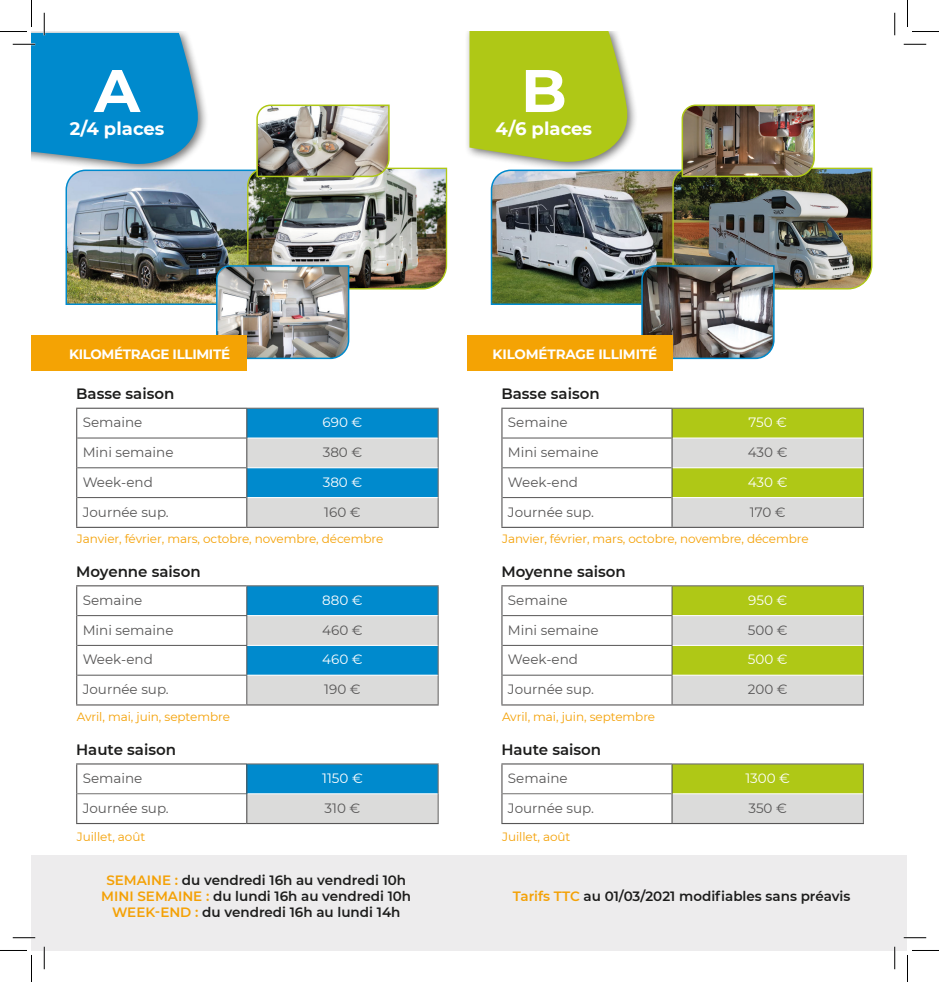
<style>
.page{position:relative;width:939px;height:982px;background:#fff}
.page>*{position:absolute;margin:0;border:0;box-sizing:border-box;transform-origin:0 0}
.t1{font:700 60px "Montserrat";color:#fff}
.t2{font:700 18px "Montserrat";color:#fff}
.t3{font:600 15px "Montserrat";color:#1c1c1b}
.t4{font:13.5px "Montserrat";color:#575656}
.t5{font:600 13.5px/16.2px "Montserrat";color:#1c1c1b;text-align:center}
.t6{font:13.5px "Montserrat";color:#fff}
.t7{font:700 13.5px "Montserrat";letter-spacing:-.025em;color:#fff}
.t8{font:12px "Montserrat";letter-spacing:-.005em;color:#f4a106}
.s1{color:#f4a106}
</style>
<div class="page">
<div style="left:464px;top:32px;width:174px;height:141px;background:#1c1c1b;opacity:.6"></div>
<img style="left:469px;top:32px;width:404px;height:328px">
<div style="left:32px;top:854px;width:875px;height:96px;background:#edeced"></div>
<hr style="left:247px;top:407px;width:192px;height:2px;background:#71706f">
<hr style="left:247px;top:526px;width:192px;height:2px;background:#575656">
<hr style="left:77px;top:437px;width:169px;height:1px;background:#575656">
<hr style="left:77px;top:467px;width:169px;height:1px;background:#575656">
<hr style="left:77px;top:497px;width:169px;height:1px;background:#575656">
<hr style="left:76px;top:407px;width:171px;height:2px;background:#575656">
<svg style="left:76px;top:409px;width:1px;height:29px"></svg>
<hr style="left:76px;top:438px;width:1px;height:30px;background:#575656">
<svg style="left:76px;top:468px;width:1px;height:58px"></svg>
<svg style="left:246px;top:408px;width:193px;height:119px;background:#71b3d2"></svg>
<hr style="left:76px;top:526px;width:171px;height:2px;background:#575656">
<hr style="left:673px;top:407px;width:191px;height:2px;background:#71706f">
<svg style="left:673px;top:408px;width:191px;height:118px;background:#c4d078"></svg>
<hr style="left:673px;top:437px;width:190px;height:1px;background:#fff">
<hr style="left:673px;top:467px;width:190px;height:1px;background:#fff">
<hr style="left:673px;top:497px;width:190px;height:1px;background:#fff">
<hr style="left:672px;top:526px;width:192px;height:2px;background:#575656">
<hr style="left:502px;top:437px;width:169px;height:1px;background:#575656">
<hr style="left:502px;top:467px;width:169px;height:1px;background:#575656">
<hr style="left:502px;top:497px;width:169px;height:1px;background:#575656">
<hr style="left:501px;top:407px;width:172px;height:2px;background:#575656">
<svg style="left:501px;top:409px;width:1px;height:29px"></svg>
<hr style="left:671px;top:409px;width:2px;height:29px;background:#575656">
<hr style="left:501px;top:438px;width:1px;height:30px;background:#575656">
<hr style="left:671px;top:438px;width:2px;height:30px;background:#575656">
<hr style="left:671px;top:468px;width:2px;height:29px;background:#575656">
<svg style="left:501px;top:468px;width:1px;height:58px"></svg>
<hr style="left:671px;top:497px;width:2px;height:29px;background:#575656">
<hr style="left:501px;top:526px;width:171px;height:2px;background:#575656">
<hr style="left:76px;top:585px;width:171px;height:1px;background:#575656">
<svg style="left:76px;top:586px;width:1px;height:29px"></svg>
<hr style="left:76px;top:615px;width:1px;height:30px;background:#575656">
<hr style="left:76px;top:645px;width:1px;height:30px;background:#575656">
<svg style="left:76px;top:675px;width:1px;height:29px"></svg>
<hr style="left:76px;top:704px;width:171px;height:1px;background:#575656">
<hr style="left:77px;top:615px;width:170px;height:1px;background:#575656">
<hr style="left:77px;top:645px;width:170px;height:1px;background:#575656">
<hr style="left:77px;top:674px;width:170px;height:1px;background:#575656">
<svg style="left:246px;top:585px;width:193px;height:120px;background:#71b2d1"></svg>
<hr style="left:501px;top:585px;width:171px;height:1px;background:#575656">
<svg style="left:501px;top:586px;width:1px;height:29px"></svg>
<hr style="left:501px;top:615px;width:1px;height:30px;background:#575656">
<hr style="left:501px;top:645px;width:1px;height:30px;background:#575656">
<svg style="left:501px;top:675px;width:1px;height:29px"></svg>
<hr style="left:501px;top:704px;width:171px;height:1px;background:#575656">
<hr style="left:502px;top:615px;width:170px;height:1px;background:#575656">
<hr style="left:502px;top:645px;width:170px;height:1px;background:#575656">
<hr style="left:502px;top:674px;width:170px;height:1px;background:#575656">
<svg style="left:672px;top:585px;width:192px;height:120px;background:#c4d07b"></svg>
<div style="left:247px;top:764px;width:191px;height:29px;background:#008acd"></div>
<div style="left:247px;top:793px;width:191px;height:30px;background:#dbdbda"></div>
<hr style="left:247px;top:763px;width:192px;height:1px;background:#71706f">
<svg style="left:438px;top:764px;width:1px;height:58px"></svg>
<hr style="left:77px;top:793px;width:169px;height:1px;background:#71706f">
<hr style="left:247px;top:793px;width:191px;height:1px;background:#fff">
<hr style="left:76px;top:763px;width:171px;height:1px;background:#575656">
<svg style="left:76px;top:764px;width:1px;height:58px"></svg>
<svg style="left:246px;top:764px;width:1px;height:58px"></svg>
<hr style="left:76px;top:822px;width:171px;height:2px;background:#575656">
<hr style="left:247px;top:822px;width:192px;height:2px;background:#575656">
<div style="left:672px;top:764px;width:191px;height:29px;background:#afc816"></div>
<div style="left:672px;top:793px;width:191px;height:30px;background:#dbdbda"></div>
<hr style="left:673px;top:763px;width:191px;height:1px;background:#71706f">
<svg style="left:863px;top:764px;width:1px;height:58px"></svg>
<hr style="left:502px;top:793px;width:169px;height:1px;background:#71706f">
<hr style="left:673px;top:793px;width:190px;height:1px;background:#fff">
<hr style="left:501px;top:763px;width:172px;height:1px;background:#575656">
<hr style="left:671px;top:764px;width:2px;height:29px;background:#575656">
<svg style="left:501px;top:764px;width:1px;height:58px"></svg>
<hr style="left:671px;top:793px;width:2px;height:29px;background:#575656">
<hr style="left:501px;top:822px;width:171px;height:2px;background:#575656">
<hr style="left:672px;top:822px;width:192px;height:2px;background:#575656">
<div style="left:32px;top:336px;width:215px;height:35px;background:#f4a304"></div>
<div style="left:468px;top:336px;width:205px;height:35px;background:#f4a304"></div>
<hr style="left:13px;top:936px;width:22px;height:2px;background:#fff">
<hr style="left:904px;top:936px;width:22px;height:2px;background:#fff">
<hr style="left:43px;top:946px;width:2px;height:23px;background:#fff">
<hr style="left:894px;top:946px;width:2px;height:23px;background:#fff">
<svg style="left:904px;top:44px;width:22px;height:1px"></svg>
<svg style="left:13px;top:937px;width:22px;height:1px"></svg>
<svg style="left:904px;top:937px;width:22px;height:1px"></svg>
<svg style="left:44px;top:946px;width:1px;height:23px"></svg>
<svg style="left:894px;top:13px;width:1px;height:22px"></svg>
<svg style="left:894px;top:946px;width:1px;height:23px"></svg>
<img style="left:0;top:0;width:448px;height:360px">
<svg style="left:0;top:950px;width:32px;height:31px"></svg>
<svg style="left:907px;top:0;width:32px;height:32px"></svg>
<svg style="left:907px;top:950px;width:32px;height:31px"></svg>
<h1 class="t1" style="left:94px;top:47px;width:47px">A</h1>
<h2 class="t2" style="left:70px;top:115px;width:96px">2/4 places</h2>
<h1 class="t1" style="left:521px;top:47px;width:47px">B</h1>
<h2 class="t2" style="left:496px;top:115px;width:98px">4/6 places</h2>
<p class="t7" style="left:69px;top:344px;width:162px">KILOMÉTRAGE ILLIMITÉ</p>
<p class="t7" style="left:492px;top:344px;width:166px">KILOMÉTRAGE ILLIMITÉ</p>
<p class="t3" style="left:76px;top:383px;width:100px">Basse saison</p>
<p class="t3" style="left:501px;top:383px;width:100px">Basse saison</p>
<p class="t4" style="left:83px;top:413px;width:61px">Semaine</p>
<p class="t6" style="left:323px;top:413px;width:41px">690 €</p>
<p class="t4" style="left:83px;top:443px;width:92px">Mini semaine</p>
<p class="t4" style="left:323px;top:443px;width:41px">380 €</p>
<p class="t4" style="left:83px;top:473px;width:72px">Week-end</p>
<p class="t6" style="left:323px;top:473px;width:41px">380 €</p>
<p class="t4" style="left:83px;top:502px;width:88px">Journée sup.</p>
<p class="t4" style="left:324px;top:502px;width:38px">160 €</p>
<p class="t4" style="left:508px;top:413px;width:61px">Semaine</p>
<p class="t6" style="left:748px;top:413px;width:40px">750 €</p>
<p class="t4" style="left:508px;top:443px;width:92px">Mini semaine</p>
<p class="t4" style="left:748px;top:443px;width:41px">430 €</p>
<p class="t4" style="left:508px;top:473px;width:72px">Week-end</p>
<p class="t6" style="left:748px;top:473px;width:41px">430 €</p>
<p class="t4" style="left:508px;top:502px;width:88px">Journée sup.</p>
<p class="t4" style="left:750px;top:502px;width:37px">170 €</p>
<p class="t8" style="left:77px;top:531px;width:308px">Janvier, février, mars, octobre, novembre, décembre</p>
<p class="t8" style="left:502px;top:531px;width:308px">Janvier, février, mars, octobre, novembre, décembre</p>
<p class="t3" style="left:76px;top:560px;width:126px">Moyenne saison</p>
<p class="t3" style="left:501px;top:560px;width:126px">Moyenne saison</p>
<p class="t4" style="left:83px;top:590px;width:61px">Semaine</p>
<p class="t6" style="left:322px;top:590px;width:42px">880 €</p>
<p class="t4" style="left:83px;top:620px;width:92px">Mini semaine</p>
<p class="t4" style="left:322px;top:620px;width:42px">460 €</p>
<p class="t4" style="left:83px;top:650px;width:72px">Week-end</p>
<p class="t6" style="left:322px;top:650px;width:42px">460 €</p>
<p class="t4" style="left:83px;top:680px;width:88px">Journée sup.</p>
<p class="t4" style="left:324px;top:680px;width:38px">190 €</p>
<p class="t4" style="left:508px;top:590px;width:61px">Semaine</p>
<p class="t6" style="left:748px;top:590px;width:41px">950 €</p>
<p class="t4" style="left:508px;top:620px;width:92px">Mini semaine</p>
<p class="t4" style="left:748px;top:620px;width:41px">500 €</p>
<p class="t4" style="left:508px;top:650px;width:72px">Week-end</p>
<p class="t6" style="left:748px;top:650px;width:41px">500 €</p>
<p class="t4" style="left:508px;top:680px;width:88px">Journée sup.</p>
<p class="t4" style="left:748px;top:680px;width:41px">200 €</p>
<p class="t8" style="left:77px;top:708px;width:155px">Avril, mai, juin, septembre</p>
<p class="t8" style="left:502px;top:708px;width:155px">Avril, mai, juin, septembre</p>
<p class="t3" style="left:76px;top:738px;width:101px">Haute saison</p>
<p class="t3" style="left:501px;top:738px;width:101px">Haute saison</p>
<p class="t4" style="left:83px;top:769px;width:61px">Semaine</p>
<p class="t6" style="left:322px;top:769px;width:42px">1150 €</p>
<p class="t4" style="left:83px;top:798px;width:88px">Journée sup.</p>
<p class="t4" style="left:325px;top:798px;width:37px">310 €</p>
<p class="t4" style="left:508px;top:769px;width:61px">Semaine</p>
<p class="t6" style="left:745px;top:769px;width:46px">1300 €</p>
<p class="t4" style="left:508px;top:798px;width:88px">Journée sup.</p>
<p class="t4" style="left:748px;top:798px;width:40px">350 €</p>
<p class="t8" style="left:77px;top:828px;width:70px">Juillet, août</p>
<p class="t8" style="left:502px;top:828px;width:70px">Juillet, août</p>
<p class="t5" style="left:101px;top:871px;width:311px"><span class="s1">SEMAINE :</span> du vendredi 16h au vendredi 10h<br><span class="s1">MINI SEMAINE :</span> du lundi 16h au vendredi 10h<br><span class="s1">WEEK-END :</span> du vendredi 16h au lundi 14h</p>
<p class="t5" style="left:513px;top:887px;width:339px"><span class="s1">Tarifs TTC</span> au 01/03/2021 modifiables sans préavis</p>
</div>
